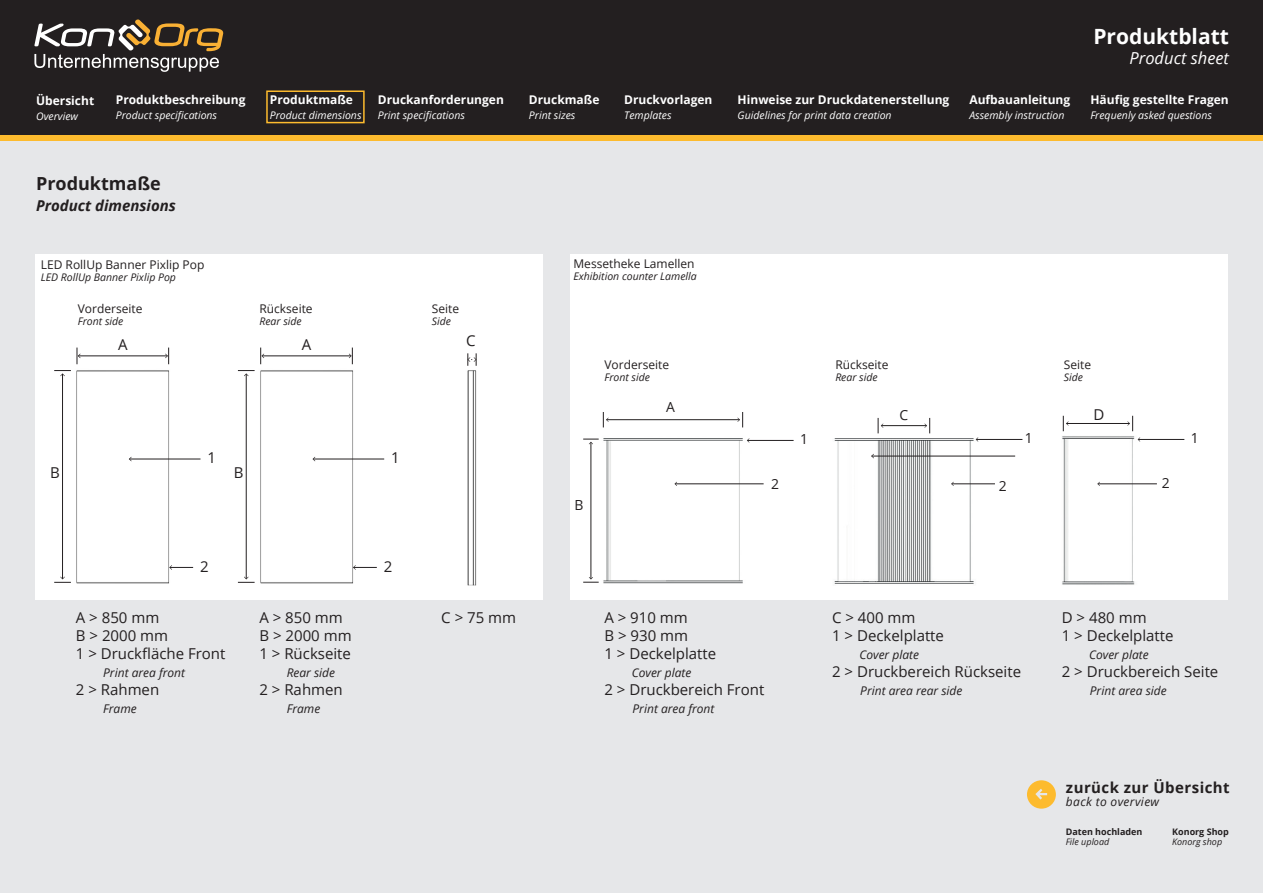
<style>
.page{position:relative;width:1263px;height:893px;background:#e6e7e9}
.page>*{position:absolute;margin:0;border:0;box-sizing:border-box;transform-origin:0 0}
.t1{font:700 21px "Open Sans";color:#fff}
.t2{font:700 18px "Open Sans";color:#231f20}
.t3{font:italic 16.5px "Open Sans";color:#fff}
.t4{font:15px "Open Sans";color:#231f20}
.t5{font:700 15px "Open Sans";letter-spacing:.03em;color:#231f20}
.t6{font:italic 700 15px "Open Sans";color:#231f20}
.t7{font:13.95px "Open Sans";color:#231f20}
.t8{font:700 12px "Open Sans";color:#fff}
.t9{font:italic 12px "Open Sans";color:#231f20}
.t10{font:12px "Open Sans";color:#231f20}
.t11{font:italic 12px "Open Sans";letter-spacing:.03em;color:#231f20}
.t12{font:italic 10.5px "Open Sans";color:#fff}
.t13{font:italic 10.5px "Open Sans";color:#231f20}
.t14{font:700 9px "Open Sans";color:#231f20}
.t15{font:italic 9px "Open Sans";color:#231f20}
</style>
<div class="page">
<div style="left:0;top:0;width:1263px;height:140px;background:#231f20"></div>
<div style="left:0;top:135px;width:1263px;height:6px;background:#fdbb2e"></div>
<svg style="left:1027px;top:780px;width:29px;height:29px"></svg>
<svg style="left:34px;top:19px;width:190px;height:53px"></svg>
<div style="left:266px;top:90px;width:99px;height:33px;border:2px solid #fdbb2e"></div>
<div style="left:36px;top:254px;width:507px;height:346px;background:#fff"></div>
<div style="left:570px;top:254px;width:657px;height:346px;background:#fff"></div>
<img style="left:591px;top:426px;width:165px;height:158px">
<hr style="left:606px;top:419px;width:133px;height:1px;background:#231f20">
<svg style="left:603px;top:412px;width:6px;height:15px"></svg>
<svg style="left:737px;top:412px;width:6px;height:15px"></svg>
<hr style="left:591px;top:442px;width:1px;height:137px;background:#231f20">
<svg style="left:583px;top:577px;width:16px;height:6px"></svg>
<svg style="left:583px;top:439px;width:16px;height:5px"></svg>
<hr style="left:747px;top:440px;width:47px;height:1px;background:#231f20">
<hr style="left:675px;top:484px;width:89px;height:1px;background:#231f20">
<svg style="left:674px;top:482px;width:3px;height:4px"></svg>
<img style="left:834px;top:432px;width:148px;height:152px">
<hr style="left:881px;top:425px;width:45px;height:1px;background:#231f20">
<svg style="left:878px;top:418px;width:5px;height:15px"></svg>
<svg style="left:924px;top:418px;width:6px;height:15px"></svg>
<hr style="left:976px;top:439px;width:46px;height:1px;background:#231f20">
<hr style="left:952px;top:484px;width:43px;height:1px;background:#231f20">
<svg style="left:951px;top:482px;width:3px;height:4px"></svg>
<img style="left:1062px;top:424px;width:85px;height:161px">
<hr style="left:1066px;top:423px;width:63px;height:1px;background:#231f20">
<svg style="left:1063px;top:416px;width:5px;height:15px"></svg>
<svg style="left:1127px;top:416px;width:6px;height:15px"></svg>
<hr style="left:1138px;top:439px;width:46px;height:1px;background:#231f20">
<svg style="left:1137px;top:437px;width:3px;height:5px"></svg>
<hr style="left:1098px;top:484px;width:59px;height:1px;background:#231f20">
<svg style="left:1097px;top:482px;width:3px;height:4px"></svg>
<hr style="left:871px;top:456px;width:144px;height:1px;background:#231f20">
<svg style="left:871px;top:454px;width:3px;height:4px"></svg>
<img style="left:467px;top:370px;width:10px;height:215px">
<svg style="left:467px;top:353px;width:10px;height:13px"></svg>
<img style="left:76px;top:361px;width:108px;height:223px">
<hr style="left:62px;top:374px;width:1px;height:205px;background:#231f20">
<svg style="left:54px;top:577px;width:17px;height:6px"></svg>
<svg style="left:54px;top:370px;width:17px;height:6px"></svg>
<hr style="left:129px;top:459px;width:71px;height:1px;background:#231f20">
<svg style="left:129px;top:457px;width:3px;height:4px"></svg>
<hr style="left:78px;top:356px;width:89px;height:1px;background:#231f20">
<svg style="left:77px;top:348px;width:4px;height:16px"></svg>
<svg style="left:165px;top:348px;width:4px;height:16px"></svg>
<svg style="left:169px;top:565px;width:24px;height:5px"></svg>
<img style="left:260px;top:364px;width:108px;height:220px">
<hr style="left:246px;top:374px;width:1px;height:205px;background:#231f20">
<svg style="left:238px;top:577px;width:17px;height:6px"></svg>
<svg style="left:238px;top:370px;width:17px;height:6px"></svg>
<hr style="left:313px;top:459px;width:71px;height:1px;background:#231f20">
<svg style="left:312px;top:457px;width:3px;height:4px"></svg>
<hr style="left:262px;top:356px;width:89px;height:1px;background:#231f20">
<svg style="left:260px;top:348px;width:4px;height:16px"></svg>
<svg style="left:349px;top:348px;width:4px;height:16px"></svg>
<svg style="left:353px;top:565px;width:24px;height:5px"></svg>
<p class="t8" style="left:36px;top:92px;width:60px">Übersicht</p>
<p class="t12" style="left:36px;top:109px;width:43px">Overview</p>
<p class="t8" style="left:116px;top:91px;width:131px">Produktbeschreibung</p>
<p class="t12" style="left:116px;top:108px;width:103px">Product specifications</p>
<p class="t8" style="left:270px;top:91px;width:85px">Produktmaße</p>
<p class="t12" style="left:270px;top:108px;width:93px">Product dimensions</p>
<p class="t8" style="left:378px;top:91px;width:128px">Druckanforderungen</p>
<p class="t12" style="left:378px;top:108px;width:89px">Print specifications</p>
<p class="t8" style="left:529px;top:91px;width:72px">Druckmaße</p>
<p class="t12" style="left:529px;top:108px;width:48px">Print sizes</p>
<p class="t8" style="left:624px;top:91px;width:90px">Druckvorlagen</p>
<p class="t12" style="left:624px;top:108px;width:49px">Templates</p>
<p class="t8" style="left:738px;top:91px;width:213px">Hinweise zur Druckdatenerstellung</p>
<p class="t12" style="left:738px;top:108px;width:156px">Guidelines for print data creation</p>
<p class="t8" style="left:969px;top:91px;width:102px">Aufbauanleitung</p>
<p class="t12" style="left:969px;top:108px;width:97px">Assembly instruction</p>
<h1 class="t1" style="left:1093px;top:22px;width:137px">Produktblatt</h1>
<p class="t3" style="left:1129px;top:47px;width:101px">Product sheet</p>
<p class="t8" style="left:1090px;top:91px;width:140px">Häufig gestellte Fragen</p>
<p class="t12" style="left:1090px;top:108px;width:123px">Frequenly asked questions</p>
<p class="t2" style="left:36px;top:171px;width:126px">Produktmaße</p>
<p class="t6" style="left:36px;top:195px;width:141px">Product dimensions</p>
<p class="t10" style="left:41px;top:256px;width:165px">LED RollUp Banner Pixlip Pop</p>
<p class="t13" style="left:41px;top:270px;width:137px">LED RollUp Banner Pixlip Pop</p>
<p class="t10" style="left:573px;top:256px;width:123px">Messetheke Lamellen</p>
<p class="t13" style="left:573px;top:269px;width:125px">Exhibition counter Lamella</p>
<p class="t10" style="left:78px;top:301px;width:66px">Vorderseite</p>
<p class="t13" style="left:78px;top:314px;width:47px">Front side</p>
<p class="t10" style="left:259px;top:301px;width:55px">Rückseite</p>
<p class="t13" style="left:259px;top:314px;width:44px">Rear side</p>
<p class="t10" style="left:432px;top:301px;width:29px">Seite</p>
<p class="t13" style="left:432px;top:314px;width:21px">Side</p>
<p class="t4" style="left:118px;top:335px;width:11px">A</p>
<p class="t4" style="left:302px;top:335px;width:11px">A</p>
<p class="t4" style="left:466px;top:331px;width:11px">C</p>
<p class="t10" style="left:604px;top:356px;width:66px">Vorderseite</p>
<p class="t13" style="left:604px;top:369px;width:47px">Front side</p>
<p class="t10" style="left:835px;top:356px;width:55px">Rückseite</p>
<p class="t13" style="left:835px;top:369px;width:44px">Rear side</p>
<p class="t10" style="left:1064px;top:356px;width:29px">Seite</p>
<p class="t13" style="left:1064px;top:369px;width:21px">Side</p>
<p class="t7" style="left:666px;top:397px;width:10px">A</p>
<p class="t7" style="left:899px;top:405px;width:10px">C</p>
<p class="t4" style="left:1093px;top:404px;width:12px">D</p>
<p class="t7" style="left:800px;top:430px;width:9px">1</p>
<p class="t7" style="left:1025px;top:429px;width:9px">1</p>
<p class="t7" style="left:1191px;top:429px;width:9px">1</p>
<p class="t4" style="left:207px;top:448px;width:10px">1</p>
<p class="t4" style="left:391px;top:448px;width:10px">1</p>
<p class="t4" style="left:50px;top:462px;width:11px">B</p>
<p class="t4" style="left:234px;top:462px;width:11px">B</p>
<p class="t7" style="left:771px;top:474px;width:9px">2</p>
<p class="t7" style="left:999px;top:476px;width:9px">2</p>
<p class="t7" style="left:1162px;top:473px;width:9px">2</p>
<p class="t7" style="left:574px;top:496px;width:11px">B</p>
<p class="t4" style="left:200px;top:556px;width:10px">2</p>
<p class="t4" style="left:384px;top:556px;width:10px">2</p>
<p class="t4" style="left:76px;top:607px;width:85px">A &gt; 850 mm</p>
<p class="t4" style="left:76px;top:625px;width:94px">B &gt; 2000 mm</p>
<p class="t4" style="left:76px;top:643px;width:151px">1 &gt; Druckfläche Front</p>
<p class="t9" style="left:103px;top:664px;width:83px">Print area front</p>
<p class="t4" style="left:76px;top:679px;width:85px">2 &gt; Rahmen</p>
<p class="t9" style="left:103px;top:700px;width:35px">Frame</p>
<p class="t4" style="left:259px;top:607px;width:85px">A &gt; 850 mm</p>
<p class="t4" style="left:259px;top:625px;width:94px">B &gt; 2000 mm</p>
<p class="t4" style="left:259px;top:643px;width:93px">1 &gt; Rückseite</p>
<p class="t9" style="left:287px;top:664px;width:50px">Rear side</p>
<p class="t4" style="left:259px;top:679px;width:85px">2 &gt; Rahmen</p>
<p class="t9" style="left:287px;top:700px;width:35px">Frame</p>
<p class="t4" style="left:441px;top:607px;width:76px">C &gt; 75 mm</p>
<p class="t4" style="left:604px;top:607px;width:85px">A &gt; 910 mm</p>
<p class="t4" style="left:604px;top:625px;width:85px">B &gt; 930 mm</p>
<p class="t4" style="left:604px;top:643px;width:113px">1 &gt; Deckelplatte</p>
<p class="t9" style="left:632px;top:664px;width:61px">Cover plate</p>
<p class="t4" style="left:604px;top:679px;width:161px">2 &gt; Druckbereich Front</p>
<p class="t9" style="left:632px;top:700px;width:83px">Print area front</p>
<p class="t4" style="left:832px;top:607px;width:85px">C &gt; 400 mm</p>
<p class="t4" style="left:832px;top:625px;width:113px">1 &gt; Deckelplatte</p>
<p class="t9" style="left:859px;top:646px;width:61px">Cover plate</p>
<p class="t4" style="left:832px;top:661px;width:190px">2 &gt; Druckbereich Rückseite</p>
<p class="t9" style="left:860px;top:682px;width:104px">Print area rear side</p>
<p class="t4" style="left:1062px;top:607px;width:86px">D &gt; 480 mm</p>
<p class="t4" style="left:1062px;top:625px;width:113px">1 &gt; Deckelplatte</p>
<p class="t9" style="left:1089px;top:646px;width:61px">Cover plate</p>
<p class="t4" style="left:1062px;top:661px;width:158px">2 &gt; Druckbereich Seite</p>
<p class="t9" style="left:1090px;top:682px;width:78px">Print area side</p>
<p class="t5" style="left:1066px;top:777px;width:165px">zurück zur Übersicht</p>
<p class="t11" style="left:1066px;top:794px;width:95px">back to overview</p>
<p class="t14" style="left:1172px;top:825px;width:58px">Konorg Shop</p>
<p class="t15" style="left:1172px;top:836px;width:52px">Konorg shop</p>
<p class="t14" style="left:1066px;top:825px;width:78px">Daten hochladen</p>
<p class="t15" style="left:1066px;top:836px;width:45px">File upload</p>
</div>
